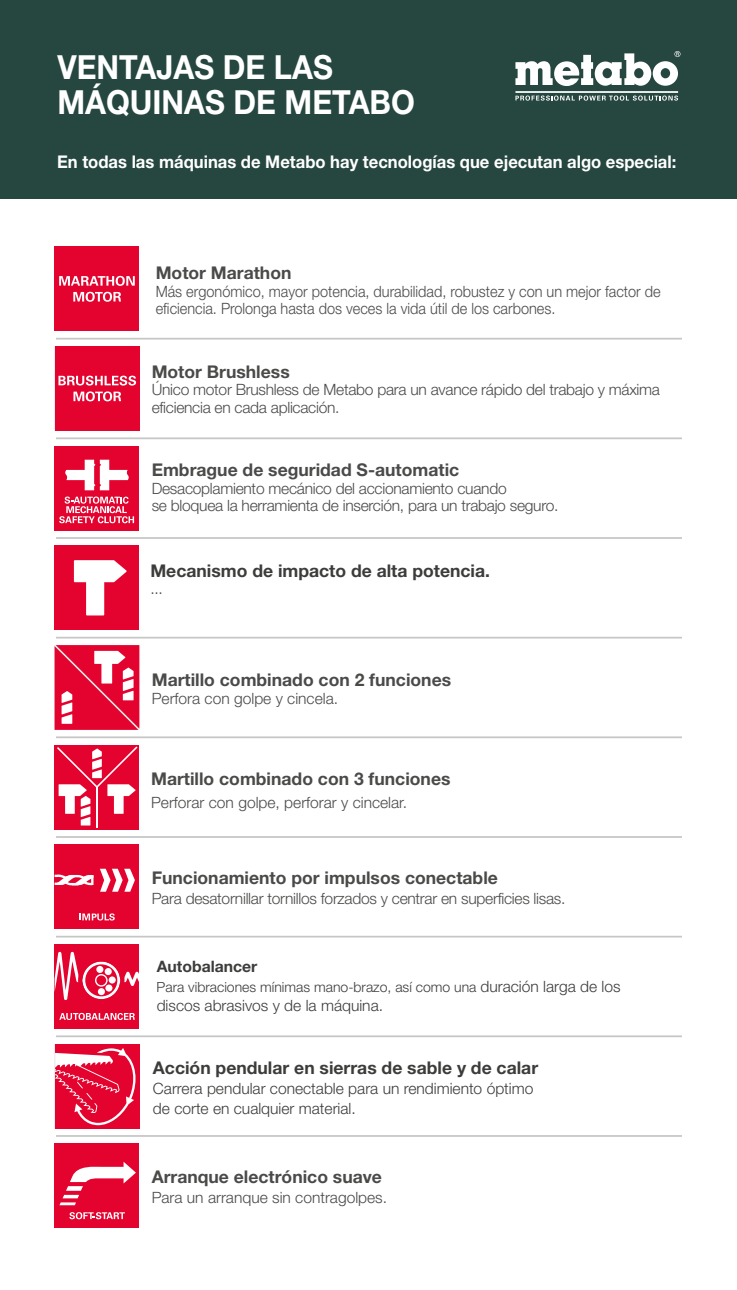
<style>
.page{position:relative;width:737px;height:1290px;background:#fff}
.page>*{position:absolute;margin:0;border:0;box-sizing:border-box;transform-origin:0 0}
.t1{font:700 33.25px/35px "Helvetica Neue";color:#fff;scale:.92 1}
.t2{font:700 17.5px "Helvetica Neue";color:#4a4a49}
.t3{font:700 17.5px "Helvetica Neue";color:#3c3c3b}
.t4{font:700 17.5px "Helvetica Neue";color:#fff;scale:.95 1}
.t5{font:700 15.75px "Helvetica Neue";color:#3c3c3b}
.t6{font:300 15.58px/17.5px "Helvetica Neue";letter-spacing:-.015em;color:#4a4a49}
.t7{font:300 15.58px/17.5px "Helvetica Neue";letter-spacing:-.015em;color:#4a4a49;scale:.93 1}
.t8{font:300 15.58px/20.1px "Helvetica Neue";color:#3c3c3b}
.t9{font:300 14px "Helvetica Neue";color:#3c3c3b}
.s1{font-size:15.58px}
</style>
<div class="page">
<div style="left:0;top:0;width:737px;height:198px;background:#25473f"></div>
<svg style="left:515px;top:51px;width:165px;height:35px"></svg>
<hr style="left:515px;top:91px;width:163px;height:2px;background:#fff">
<svg style="left:515px;top:96px;width:163px;height:5px"></svg>
<hr style="left:56px;top:338px;width:626px;height:1px;background:#c6c6c6">
<hr style="left:56px;top:437px;width:626px;height:2px;background:#c6c6c6">
<hr style="left:56px;top:537px;width:626px;height:2px;background:#c6c6c6">
<hr style="left:56px;top:637px;width:626px;height:1px;background:#c6c6c6">
<hr style="left:56px;top:736px;width:626px;height:2px;background:#c6c6c6">
<hr style="left:56px;top:836px;width:626px;height:2px;background:#c6c6c6">
<hr style="left:56px;top:936px;width:626px;height:1px;background:#c6c6c6">
<hr style="left:56px;top:1035px;width:626px;height:2px;background:#c6c6c6">
<hr style="left:56px;top:1135px;width:626px;height:2px;background:#c6c6c6">
<div style="left:55px;top:844px;width:84px;height:85px;background:#e4032e"></div>
<svg style="left:55px;top:874px;width:38px;height:12px"></svg>
<svg style="left:100px;top:869px;width:35px;height:23px"></svg>
<svg style="left:79px;top:913px;width:36px;height:7px"></svg>
<div style="left:55px;top:446px;width:84px;height:84px;background:#e4032e"></div>
<svg style="left:65px;top:460px;width:64px;height:30px"></svg>
<svg style="left:59px;top:496px;width:75px;height:27px"></svg>
<div style="left:55px;top:745px;width:84px;height:84px;background:#e4032e"></div>
<hr style="left:96px;top:787px;width:2px;height:41px;background:#fff">
<svg style="left:57px;top:746px;width:80px;height:79px"></svg>
<div style="left:55px;top:346px;width:84px;height:85px;background:#e4032e"></div>
<svg style="left:58px;top:376px;width:78px;height:9px"></svg>
<svg style="left:73px;top:391px;width:48px;height:10px"></svg>
<svg style="left:55px;top:645px;width:84px;height:85px;background:#e83053"></svg>
<div style="left:55px;top:246px;width:84px;height:85px;background:#e4032e"></div>
<svg style="left:59px;top:276px;width:76px;height:10px"></svg>
<svg style="left:73px;top:292px;width:48px;height:10px"></svg>
<div style="left:55px;top:944px;width:84px;height:85px;background:#e4032e"></div>
<svg style="left:59px;top:1013px;width:76px;height:7px"></svg>
<svg style="left:55px;top:952px;width:84px;height:48px"></svg>
<div style="left:55px;top:1143px;width:84px;height:85px;background:#e4032e"></div>
<svg style="left:59px;top:1162px;width:77px;height:43px"></svg>
<svg style="left:69px;top:1212px;width:56px;height:7px"></svg>
<div style="left:55px;top:1044px;width:85px;height:84px;background:#e4032e"></div>
<svg style="left:55px;top:1048px;width:81px;height:77px"></svg>
<div style="left:55px;top:545px;width:84px;height:85px;background:#e4032e"></div>
<svg style="left:74px;top:560px;width:53px;height:55px"></svg>
<h1 class="t1" style="left:57px;top:49px;width:390px">VENTAJAS DE LAS<br>MÁQUINAS DE METABO</h1>
<p class="t4" style="left:57px;top:151px;width:653px">En todas las máquinas de Metabo hay tecnologías que ejecutan algo especial:</p>
<p class="t2" style="left:156px;top:262px;width:137px">Motor Marathon</p>
<p class="t7" style="left:156px;top:282px;width:544px">Más ergonómico, mayor potencia, durabilidad, robustez y con un mejor factor de eficiencia. Prolonga hasta dos veces la vida útil de los carbones.</p>
<p class="t2" style="left:152px;top:360px;width:139px">Motor Brushless</p>
<p class="t6" style="left:152px;top:380px;width:510px">Único motor Brushless de Metabo para un avance rápido del trabajo y máxima eficiencia en cada aplicación.</p>
<p class="t2" style="left:152px;top:459px;width:309px">Embrague de seguridad S-automatic</p>
<p class="t6" style="left:152px;top:479px;width:408px">Desacoplamiento mecánico del accionamiento cuando<br>se bloquea la herramienta de inserción, para un trabajo seguro.</p>
<p class="t3" style="left:150px;top:560px;width:341px">Mecanismo de impacto de alta potencia.</p>
<p class="t6" style="left:150px;top:580px;width:14px">...</p>
<p class="t2" style="left:152px;top:669px;width:301px">Martillo combinado con 2 funciones</p>
<p class="t6" style="left:152px;top:689px;width:188px">Perfora con golpe y cincela.</p>
<p class="t2" style="left:151px;top:768px;width:301px">Martillo combinado con 3 funciones</p>
<p class="t6" style="left:151px;top:793px;width:257px">Perforar con golpe, perforar y cincelar.</p>
<p class="t2" style="left:152px;top:867px;width:348px">Funcionamiento por impulsos conectable</p>
<p class="t6" style="left:152px;top:889px;width:415px">Para desatornillar tornillos forzados y centrar en superficies lisas.</p>
<p class="t5" style="left:157px;top:957px;width:102px">Autobalancer</p>
<p class="t9" style="left:157px;top:979px;width:465px">Para vibraciones mínimas mano-brazo, así como una <span class="s1">duración larga de los</span></p>
<p class="t8" style="left:157px;top:995px;width:228px">discos abrasivos y de la máquina.</p>
<p class="t3" style="left:153px;top:1056px;width:387px">Acción pendular en sierras de sable y de calar</p>
<p class="t8" style="left:153px;top:1078px;width:382px">Carrera pendular conectable para un rendimiento óptimo de corte en cualquier material.</p>
<p class="t2" style="left:152px;top:1166px;width:232px">Arranque electrónico suave</p>
<p class="t6" style="left:152px;top:1189px;width:237px">Para un arranque sin contragolpes.</p>
</div>
